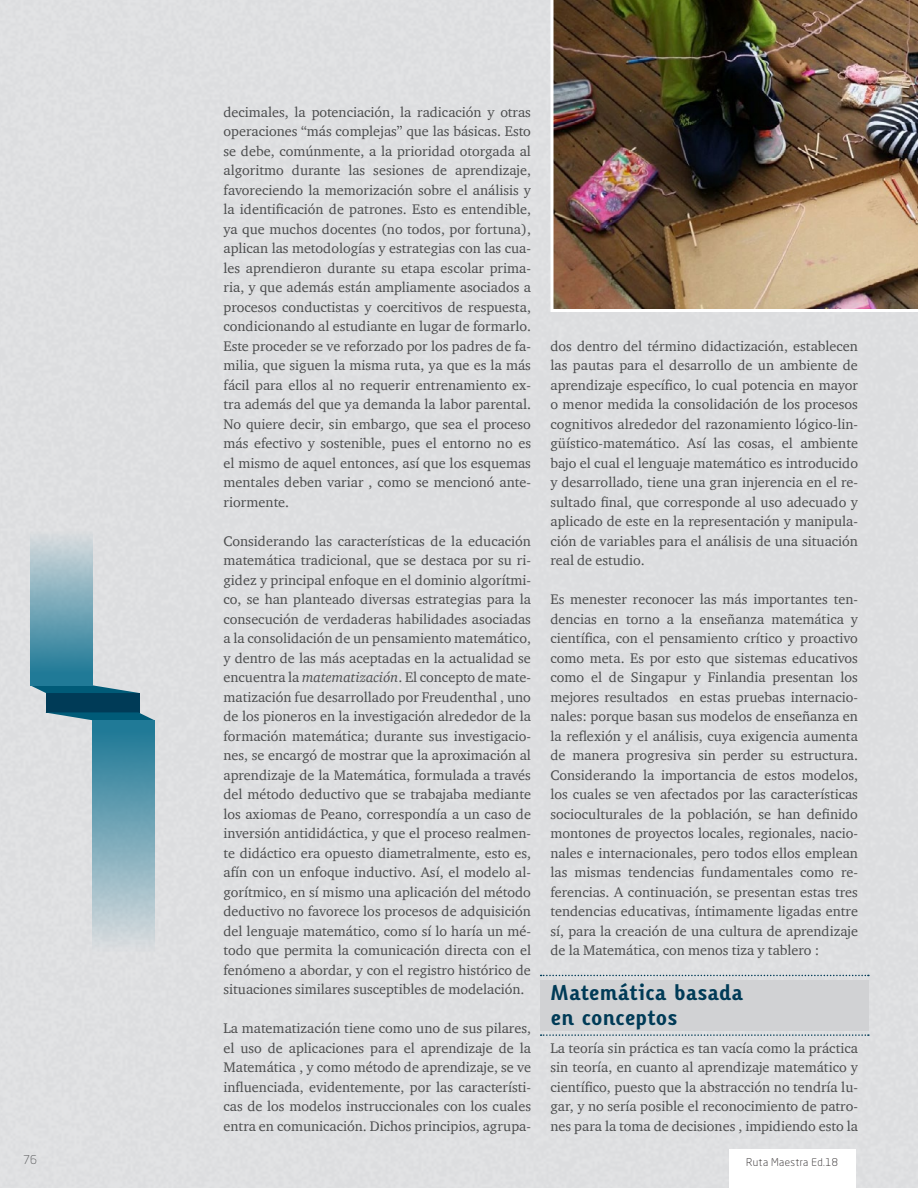
<style>
.page{position:relative;width:918px;height:1188px;background:#dedfe1}
.page>*{position:absolute;margin:0;border:0;box-sizing:border-box;transform-origin:0 0}
.t1{font:700 21px/25.2px "Karbid";letter-spacing:-.02em;color:#003b57}
.t2{font:14.25px/19.5px "Charter ITC";color:#4b4c4d;text-align:justify}
.t3{font:300 12px "Neo Sans Pro";color:#57585a}
.t4{font:300 10.5px "Neo Sans Pro";letter-spacing:.04em;color:#231f20}
.s1{font-style:italic}
</style>
<div class="page">
<div style="left:46px;top:693px;width:94px;height:20px;background:#003b57"></div>
<svg style="left:30px;top:685px;width:109px;height:8px"></svg>
<div style="left:30px;top:531px;width:63px;height:154px;background:linear-gradient(to bottom,#dcdee0,#157492)"></div>
<svg style="left:45px;top:712px;width:109px;height:8px"></svg>
<div style="left:92px;top:720px;width:62px;height:231px;background:linear-gradient(to bottom,#187593,#dbdee0)"></div>
<div style="left:540px;top:980px;width:329px;height:51px;background:#d1d2d4"></div>
<svg style="left:541px;top:975px;width:328px;height:1px"></svg>
<svg style="left:541px;top:1034px;width:328px;height:2px"></svg>
<img style="left:550px;top:0;width:368px;height:312px">
<div style="left:729px;top:1149px;width:126px;height:39px;background:#fff"></div>
<p class="t2" style="left:224px;top:102px;width:309px">decimales, la potenciación, la radicación y otras operaciones “más complejas” que las básicas. Esto se debe, comúnmente, a la prioridad otorgada al algoritmo durante las sesiones de aprendizaje, favoreciendo la memorización sobre el análisis y la identificación de patrones. Esto es entendible, ya que muchos docentes (no todos, por fortuna), aplican las metodologías y estrategias con las cua&shy;les aprendieron durante su etapa escolar prima&shy;ria, y que además están ampliamente asociados a procesos conductistas y coercitivos de respuesta, condicionando al estudiante en lugar de formarlo.<br>Este proceder se ve reforzado por los padres de fa&shy;milia, que siguen la misma ruta, ya que es la más fácil para ellos al no requerir entrenamiento ex&shy;tra además del que ya demanda la labor parental.<br>No quiere decir, sin embargo, que sea el proceso más efectivo y sostenible, pues el entorno no es el mismo de aquel entonces, así que los esquemas mentales deben variar , como se mencionó ante&shy;riormente.</p>
<p class="t2" style="left:224px;top:531px;width:309px">Considerando las características de la educación matemática tradicional, que se destaca por su ri&shy;gidez y principal enfoque en el dominio algorítmi&shy;co, se han planteado diversas estrategias para la consecución de verdaderas habilidades asociadas a la consolidación de un pensamiento matemático, y dentro de las más aceptadas en la actualidad se encuentra la <span class="s1">matematización</span>. El concepto de mate&shy;matización fue desarrollado por Freudenthal , uno de los pioneros en la investigación alrededor de la formación matemática; durante sus investigacio&shy;nes, se encargó de mostrar que la aproximación al aprendizaje de la Matemática, formulada a través del método deductivo que se trabajaba mediante los axiomas de Peano, correspondía a un caso de inversión antididáctica, y que el proceso realmen&shy;te didáctico era opuesto diametralmente, esto es, afín con un enfoque inductivo. Así, el modelo al&shy;gorítmico, en sí mismo una aplicación del método deductivo no favorece los procesos de adquisición del lenguaje matemático, como sí lo haría un mé&shy;todo que permita la comunicación directa con el fenómeno a abordar, y con el registro histórico de situaciones similares susceptibles de modelación.</p>
<p class="t2" style="left:224px;top:1018px;width:309px">La matematización tiene como uno de sus pilares, el uso de aplicaciones para el aprendizaje de la Matemática , y como método de aprendizaje, se ve influenciada, evidentemente, por las característi&shy;cas de los modelos instruccionales con los cuales entra en comunicación. Dichos principios, agrupa-</p>
<p class="t2" style="left:550px;top:336px;width:309px">dos dentro del término didactización, establecen las pautas para el desarrollo de un ambiente de aprendizaje específico, lo cual potencia en mayor o menor medida la consolidación de los procesos cognitivos alrededor del razonamiento lógico-lin&shy;güístico-matemático. Así las cosas, el ambiente bajo el cual el lenguaje matemático es introducido y desarrollado, tiene una gran injerencia en el re&shy;sultado final, que corresponde al uso adecuado y aplicado de este en la representación y manipula&shy;ción de variables para el análisis de una situación real de estudio.</p>
<p class="t2" style="left:550px;top:589px;width:309px">Es menester reconocer las más importantes ten&shy;dencias en torno a la enseñanza matemática y científica, con el pensamiento crítico y proactivo como meta. Es por esto que sistemas educativos como el de Singapur y Finlandia presentan los mejores resultados en estas pruebas internacio&shy;nales: porque basan sus modelos de enseñanza en la reflexión y el análisis, cuya exigencia aumenta de manera progresiva sin perder su estructura.<br>Considerando la importancia de estos modelos, los cuales se ven afectados por las características socioculturales de la población, se han definido montones de proyectos locales, regionales, nacio&shy;nales e internacionales, pero todos ellos emplean las mismas tendencias fundamentales como re&shy;ferencias. A continuación, se presentan estas tres tendencias educativas, íntimamente ligadas entre sí, para la creación de una cultura de aprendizaje de la Matemática, con menos tiza y tablero :</p>
<h1 class="t1" style="left:550px;top:979px;width:194px">Matemática basada en conceptos</h1>
<p class="t2" style="left:550px;top:1038px;width:309px">La teoría sin práctica es tan vacía como la práctica sin teoría, en cuanto al aprendizaje matemático y científico, puesto que la abstracción no tendría lu&shy;gar, y no sería posible el reconocimiento de patro&shy;nes para la toma de decisiones , impidiendo esto la</p>
<p class="t3" style="left:23px;top:1152px;width:15px">76</p>
<p class="t4" style="left:746px;top:1156px;width:94px">Ruta Maestra Ed.18</p>
</div>
